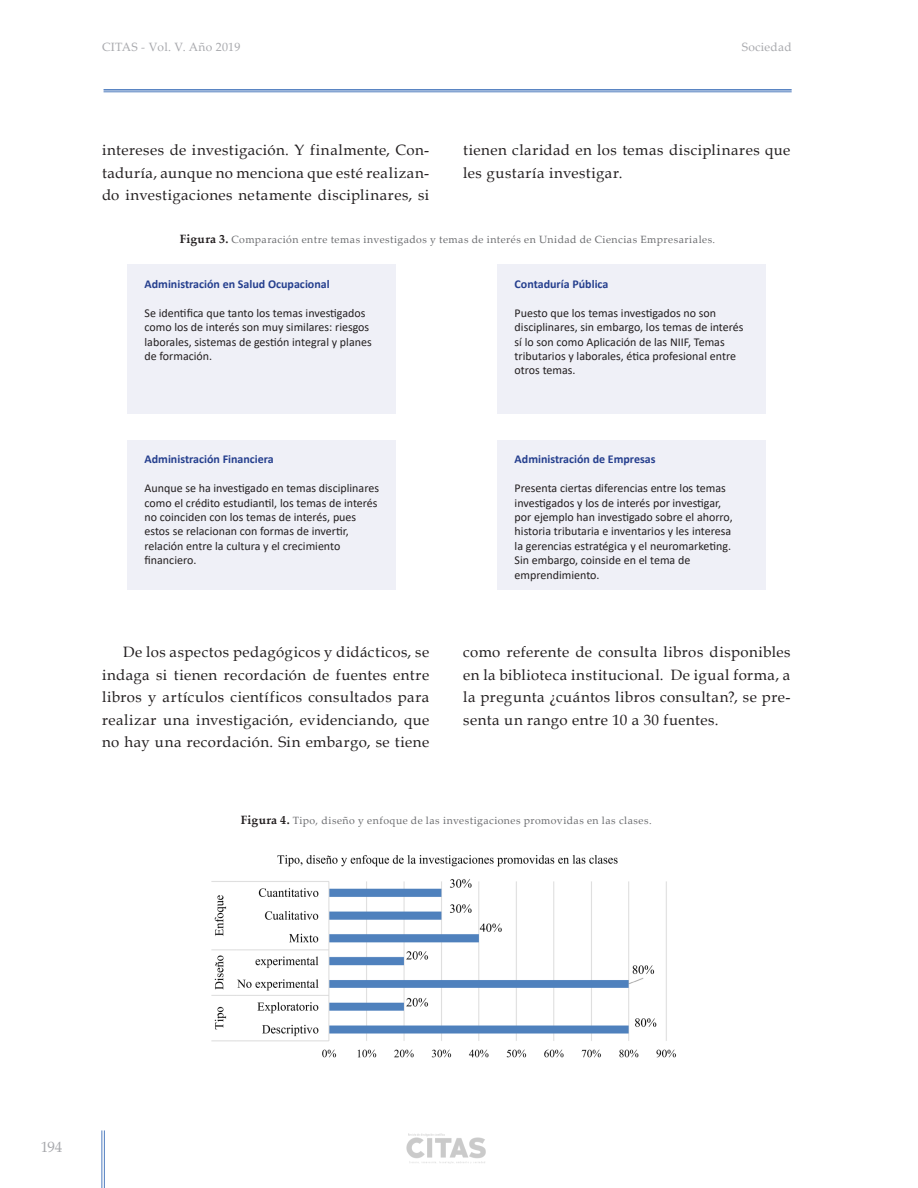
<style>
.page{position:relative;width:918px;height:1188px;background:#fff}
.page>*{position:absolute;margin:0;border:0;box-sizing:border-box;transform-origin:0 0}
.parrafo_texto{font:15px/22.5px "Book Antiqua";letter-spacing:.03em;color:#231f20;text-align:justify}
.t1{font:15px "Palatino Linotype";color:#a8a9ad}
.t2{font:12px/14.4px "Calibri";color:#231f20}
.t3{font:700 12px "Calibri";color:#253f8e}
.t4{font:12px "Palatino Linotype";letter-spacing:.02em;color:#a8a9ad}
.t5{font:10.5px "Palatino Linotype";letter-spacing:.045em;color:#6c6d70}
.s1{font-weight:700;font-size:12px;color:#231f20}
</style>
<div class="page">
<hr style="left:104px;top:89px;width:688px;height:2px;background:#507dbf">
<hr style="left:104px;top:92px;width:688px;height:1px;background:#507dbf">
<hr style="left:104px;top:1130px;width:1px;height:58px;background:#507dbf">
<hr style="left:102px;top:1130px;width:1px;height:58px;background:#507dbf">
<img style="left:406px;top:1133px;width:80px;height:31px">
<div style="left:128px;top:265px;width:268px;height:149px;background:#eff0f7"></div>
<div style="left:498px;top:440px;width:268px;height:149px;background:#eff0f7"></div>
<div style="left:128px;top:440px;width:268px;height:149px;background:#eff0f7"></div>
<div style="left:498px;top:265px;width:268px;height:149px;background:#eff0f7"></div>
<img style="left:211px;top:855px;width:465px;height:203px">
<p class="t4" style="left:102px;top:38px;width:140px">CITAS - Vol. V. Año 2019</p>
<p class="t4" style="left:742px;top:38px;width:51px">Sociedad</p>
<p class="parrafo_texto" style="left:102px;top:139px;width:329px">intereses de investigación. Y finalmente, Con&shy;taduría, aunque no menciona que esté realizan&shy;do investigaciones netamente disciplinares, si</p>
<p class="parrafo_texto" style="left:463px;top:139px;width:329px">tienen claridad en los temas disciplinares que les gustaría investigar.</p>
<p class="t5" style="left:180px;top:232px;width:537px"><span class="s1">Figura 3.</span> Comparación entre temas investigados y temas de interés en Unidad de Ciencias Empresariales.</p>
<p class="t3" style="left:145px;top:276px;width:187px">Administración en Salud Ocupacional</p>
<p class="t2" style="left:145px;top:305px;width:229px">Se identifica que tanto los temas investigados como los de interés son muy similares: riesgos laborales, sistemas de gestión integral y planes de formación.</p>
<p class="t3" style="left:145px;top:451px;width:131px">Administración Financiera</p>
<p class="t2" style="left:145px;top:481px;width:236px">Aunque se ha investigado en temas disciplinares como el crédito estudiantil, los temas de interés no coinciden con los temas de interés, pues estos se relacionan con formas de invertir, relación entre la cultura y el crecimiento financiero.</p>
<p class="parrafo_texto" style="left:102px;top:641px;width:329px;text-indent:21px">De los aspectos pedagógicos y didácticos, se indaga si tienen recordación de fuentes entre libros y artículos científicos consultados para realizar una investigación, evidenciando, que no hay una recordación. Sin embargo, se tiene</p>
<p class="t3" style="left:515px;top:276px;width:95px">Contaduría Pública</p>
<p class="t2" style="left:515px;top:305px;width:230px">Puesto que los temas investigados no son disciplinares, sin embargo, los temas de interés sí lo son como Aplicación de las NIIF, Temas tributarios y laborales, ética profesional entre otros temas.</p>
<p class="t3" style="left:515px;top:451px;width:143px">Administración de Empresas</p>
<p class="t2" style="left:515px;top:481px;width:220px">Presenta ciertas diferencias entre los temas investigados y los de interés por investigar, por ejemplo han investigado sobre el ahorro, historia tributaria e inventarios y les interesa la gerencias estratégica y el neuromarketing.<br>Sin embargo, coinside en el tema de emprendimiento.</p>
<p class="parrafo_texto" style="left:463px;top:641px;width:329px">como referente de consulta libros disponibles en la biblioteca institucional. De igual forma, a la pregunta ¿cuántos libros consultan?, se pre&shy;senta un rango entre 10 a 30 fuentes.</p>
<p class="t5" style="left:241px;top:813px;width:412px"><span class="s1">Figura 4.</span> Tipo, diseño y enfoque de las investigaciones promovidas en las clases.</p>
<p class="t1" style="left:41px;top:1136px;width:23px">194</p>
</div>
